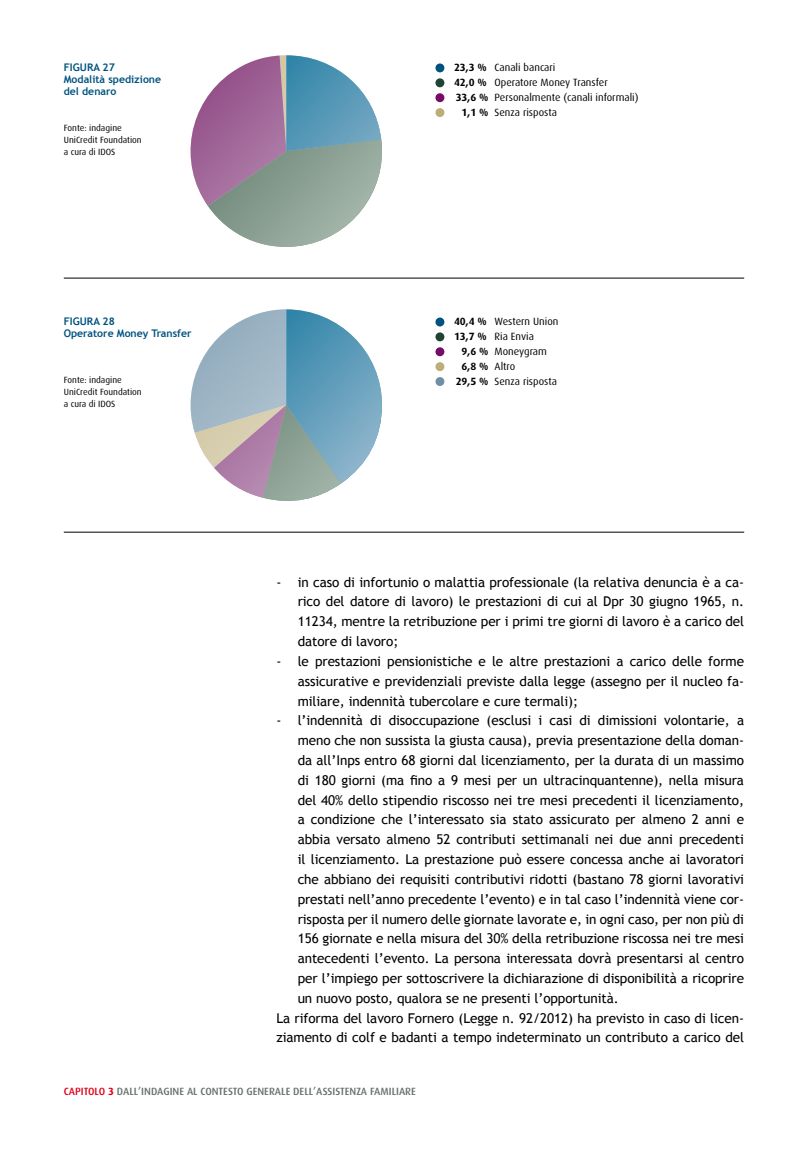
<style>
.page{position:relative;width:808px;height:1149px;background:#fff}
.page>*{position:absolute;margin:0;border:0;box-sizing:border-box;transform-origin:0 0}
.t1{font:13.5px/19.8px "Trebuchet MS";letter-spacing:-.005em;color:#000;text-align:justify}
.t2{font:10.5px/15px "Dax";color:#000}
.t3{font:700 10.5px/12px "Trebuchet MS";color:#005380}
.t4{font:500 10.5px "Dax";color:#67726b}
.t5{font:9px/12px "Dax";color:#000}
.s1{font-weight:700}
.s2{color:#e2001a}
.s3{font-weight:700;color:#e2001a}
</style>
<div class="page">
<hr style="left:64px;top:278px;width:680px;height:1px;background:#000">
<hr style="left:64px;top:531px;width:680px;height:1px;background:#000">
<div style="left:435px;top:63px;width:9px;height:9px;background:#005380;border-radius:50%"></div>
<div style="left:435px;top:93px;width:9px;height:9px;background:#750d68;border-radius:50%"></div>
<div style="left:435px;top:78px;width:9px;height:9px;background:#204433;border-radius:50%"></div>
<div style="left:435px;top:108px;width:9px;height:9px;background:#bbae78;border-radius:50%"></div>
<svg style="left:190px;top:55px;width:192px;height:192px"></svg>
<div style="left:435px;top:317px;width:9px;height:9px;background:#005380;border-radius:50%"></div>
<div style="left:435px;top:347px;width:9px;height:9px;background:#750d68;border-radius:50%"></div>
<div style="left:435px;top:332px;width:9px;height:9px;background:#204433;border-radius:50%"></div>
<div style="left:435px;top:362px;width:9px;height:9px;background:#bbae78;border-radius:50%"></div>
<div style="left:435px;top:377px;width:9px;height:9px;background:#6e90a6;border-radius:50%"></div>
<svg style="left:190px;top:309px;width:192px;height:192px"></svg>
<p class="t3" style="left:64px;top:61px;width:99px;text-indent:39px">27<br>Modalità spedizione del denaro</p>
<p class="t2" style="left:454px;top:60px;width:103px"><span class="s1">23,3 %</span> Canali bancari</p>
<p class="t3" style="left:64px;top:61px;width:24px">Figura</p>
<p class="t2" style="left:454px;top:75px;width:155px"><span class="s1">42,0 %</span> Operatore Money Transfer</p>
<p class="t2" style="left:456px;top:90px;width:184px"><span class="s1">33,6 %</span> Personalmente (canali informali)</p>
<p class="t2" style="left:462px;top:105px;width:97px"><span class="s1">1,1 %</span> Senza risposta</p>
<p class="t5" style="left:64px;top:122px;width:79px">Fonte: indagine<br>UniCredit Foundation a cura di IDOS</p>
<p class="t3" style="left:64px;top:315px;width:129px;text-indent:39px">28<br>Operatore Money Transfer</p>
<p class="t2" style="left:454px;top:314px;width:106px"><span class="s1">40,4 %</span> Western Union<br><span class="s1">13,7 %</span> Ria Envia</p>
<p class="t2" style="left:462px;top:344px;width:87px"><span class="s1">9,6 %</span> Moneygram</p>
<p class="t2" style="left:462px;top:359px;width:55px"><span class="s1">6,8 %</span> Altro</p>
<p class="t2" style="left:456px;top:374px;width:103px"><span class="s1">29,5 %</span> Senza risposta</p>
<p class="t3" style="left:64px;top:315px;width:24px">Figura</p>
<p class="t5" style="left:64px;top:374px;width:79px">Fonte: indagine<br>UniCredit Foundation a cura di IDOS</p>
<p class="t1" style="left:298px;top:572px;width:448px;text-indent:-21px">- in caso di infortunio o malattia professionale (la relativa denuncia è a ca&shy;rico del datore di lavoro) le prestazioni di cui al Dpr 30 giugno 1965, n.<br>11234, mentre la retribuzione per i primi tre giorni di lavoro è a carico del datore di lavoro;</p>
<p class="t1" style="left:298px;top:651px;width:448px;text-indent:-21px">- le prestazioni pensionistiche e le altre prestazioni a carico delle forme assicurative e previdenziali previste dalla legge (assegno per il nucleo fa&shy;miliare, indennità tubercolare e cure termali);</p>
<p class="t1" style="left:276px;top:710px;width:469px">- l’indennità di disoccupazione (esclusi i casi di dimissioni volontarie, a</p>
<p class="t1" style="left:298px;top:730px;width:448px">meno che non sussista la giusta causa), previa presentazione della doman-</p>
<p class="t1" style="left:298px;top:750px;width:448px">da all’Inps entro 68 giorni dal licenziamento, per la durata di un massimo</p>
<p class="t1" style="left:298px;top:770px;width:448px">di 180 giorni (ma fino a 9 mesi per un ultracinquantenne), nella misura</p>
<p class="t1" style="left:298px;top:789px;width:448px">del 40% dello stipendio riscosso nei tre mesi precedenti il licenziamento,</p>
<p class="t1" style="left:298px;top:809px;width:448px">a condizione che l’interessato sia stato assicurato per almeno 2 anni e</p>
<p class="t1" style="left:298px;top:829px;width:448px">abbia versato almeno 52 contributi settimanali nei due anni precedenti</p>
<p class="t1" style="left:298px;top:849px;width:448px">il licenziamento. La prestazione può essere concessa anche ai lavoratori</p>
<p class="t1" style="left:298px;top:869px;width:448px">che abbiano dei requisiti contributivi ridotti (bastano 78 giorni lavorativi</p>
<p class="t1" style="left:298px;top:888px;width:448px">prestati nell’anno precedente l’evento) e in tal caso l’indennità viene cor-</p>
<p class="t1" style="left:298px;top:908px;width:448px">risposta per il numero delle giornate lavorate e, in ogni caso, per non più di</p>
<p class="t1" style="left:298px;top:928px;width:448px">156 giornate e nella misura del 30% della retribuzione riscossa nei tre mesi</p>
<p class="t1" style="left:298px;top:948px;width:448px">antecedenti l’evento. La persona interessata dovrà presentarsi al centro</p>
<p class="t1" style="left:298px;top:968px;width:448px">per l’impiego per sottoscrivere la dichiarazione di disponibilità a ricoprire</p>
<p class="t1" style="left:298px;top:987px;width:322px">un nuovo posto, qualora se ne presenti l’opportunità.</p>
<p class="t1" style="left:276px;top:1007px;width:469px">La riforma del lavoro Fornero (Legge n. 92/2012) ha previsto in caso di licen-</p>
<p class="t1" style="left:276px;top:1027px;width:469px">ziamento di colf e badanti a tempo indeterminato un contributo a carico del</p>
<p class="t4" style="left:64px;top:1085px;width:100px"><span class="s2">CAPITOLO</span> <span class="s3">3</span> DALL’IN DAGINE</p>
<p class="t4" style="left:187px;top:1085px;width:66px">AL CONTESTO GENE</p>
<p class="t4" style="left:269px;top:1085px;width:147px">RALE DELL’ASSISTENZA FAMILIARE</p>
</div>
